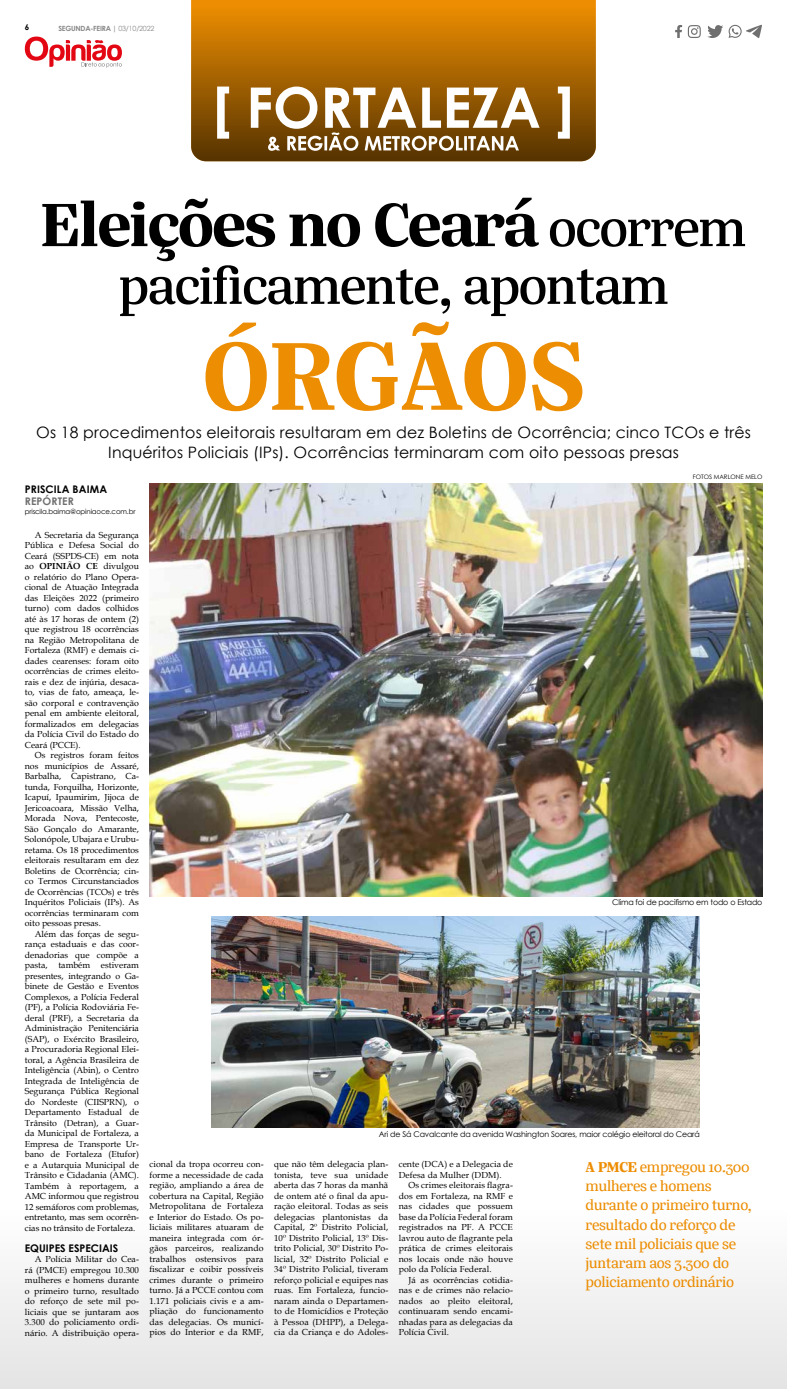
<style>
.page{position:relative;width:787px;height:1389px;background:#fff}
.page>*{position:absolute;margin:0;border:0;box-sizing:border-box;transform-origin:0 0}
.t1{font:700 105px "Silva Text";color:#ec8d02}
.t2{font:700 66.5px "Silva Text";letter-spacing:-.03em;color:#000}
.t3{font:500 56px "Silva Text";letter-spacing:-.03em;color:#000}
.t4{font:15.75px/19.2px "Century Gothic";letter-spacing:.01em;color:#000;text-align:center}
.t5{font:15.75px/19.2px "Silva Text";letter-spacing:-.02em;color:#ec8d02}
.t6{font:700 10.5px "Century Gothic";color:#000}
.t7{font:700 10.5px "Century Gothic";letter-spacing:.01em;color:#706f6f}
.t8{font:8.75px/10.5px "Book Antiqua";letter-spacing:.01em;color:#000;text-align:justify}
.t9{font:700 8.05px "Century Gothic";color:#000}
.t10{font:7.88px "Century Gothic";letter-spacing:-.02em;color:#000}
.t11{font:700 7.17px "Century Gothic";letter-spacing:-.03em;color:#878787}
.t12{font:7px "Century Gothic";letter-spacing:-.02em;color:#000}
.t13{font:6.12px "Century Gothic";color:#000}
.s1{font-weight:400}
.s2{font-weight:500;font-size:56px}
.s3{font-weight:700}
</style>
<div class="page">
<div style="left:0;top:1190px;width:786px;height:199px;background:linear-gradient(to right,#f2f2f3,#f2f2f3)"></div>
<svg style="left:191px;top:0;width:404px;height:161px;background:#b76e02"></svg>
<svg style="left:687px;top:25px;width:13px;height:13px"></svg>
<svg style="left:675px;top:25px;width:6px;height:13px"></svg>
<svg style="left:707px;top:25px;width:54px;height:13px"></svg>
<svg style="left:25px;top:37px;width:97px;height:31px"></svg>
<img style="left:149px;top:484px;width:613px;height:412px">
<svg style="left:217px;top:87px;width:352px;height:64px"></svg>
<img style="left:212px;top:916px;width:487px;height:211px">
<p class="t9" style="left:25px;top:21px;width:6px">6</p>
<p class="t11" style="left:58px;top:23px;width:97px">SEGUNDA-FEIRA | <span class="s1">03/10/2022</span></p>
<h2 class="t2" style="left:41px;top:180px;width:707px">Eleições no Ceará <span class="s2">ocorrem</span></h2>
<h3 class="t3" style="left:118px;top:248px;width:552px">pacificamente, apontam</h3>
<h1 class="t1" style="left:203px;top:305px;width:383px">ÓRGÃOS</h1>
<h3 class="t4" style="left:36px;top:423px;width:716px">Os 18 procedimentos eleitorais resultaram em dez Boletins de Ocorrência; cinco TCOs e três<br>Inquéritos Policiais (IPs). Ocorrências terminaram com oito pessoas presas</h3>
<p class="t6" style="left:25px;top:481px;width:84px">PRISCILA BAIMA</p>
<p class="t7" style="left:25px;top:493px;width:51px">REPÓRTER</p>
<p class="t12" style="left:25px;top:507px;width:112px">priscila.baima@opiniaoce.com.br</p>
<p class="t13" style="left:692px;top:472px;width:71px">FOTOS MARLONE MELO</p>
<p class="t8" style="left:25px;top:529px;width:116px;text-indent:10px">A Secretaria da Segurança Pública e Defesa Social do Ceará (SSPDS-CE) em nota ao <span class="s3">OPINIÃO CE</span> divulgou o relatório do Plano Opera&shy;cional de Atuação Integrada das Eleições 2022 (primeiro turno) com dados colhidos até às 17 horas de ontem (2) que registrou 18 ocorrências na Região Metropolitana de Fortaleza (RMF) e demais ci&shy;dades cearenses: foram oito ocorrências de crimes eleito&shy;rais e dez de injúria, desaca&shy;to, vias de fato, ameaça, le&shy;são corporal e contravenção penal em ambiente eleitoral, formalizados em delegacias da Polícia Civil do Estado do Ceará (PCCE).</p>
<p class="t8" style="left:25px;top:750px;width:116px;text-indent:10px">Os registros foram feitos nos municípios de Assaré, Barbalha, Capistrano, Ca&shy;tunda, Forquilha, Horizonte, Icapuí, Ipaumirim, Jijoca de Jericoacoara, Missão Velha, Morada Nova, Pentecoste, São Gonçalo do Amarante, Solonópole, Ubajara e Urubu&shy;retama. Os 18 procedimentos eleitorais resultaram em dez Boletins de Ocorrência; cin&shy;co Termos Circunstanciados de Ocorrências (TCOs) e três Inquéritos Policiais (IPs). As ocorrências terminaram com oito pessoas presas.</p>
<p class="t8" style="left:25px;top:928px;width:116px;text-indent:10px">Além das forças de segu&shy;rança estaduais e das coor&shy;denadorias que compõe a pasta, também estiveram presentes, integrando o Ga&shy;binete de Gestão e Eventos Complexos, a Polícia Federal (PF), a Polícia Rodoviária Fe&shy;deral (PRF), a Secretaria da Administração Penitenciária (SAP), o Exército Brasileiro, a Procuradoria Regional Elei&shy;toral, a Agência Brasileira de Inteligência (Abin), o Centro Integrada de Inteligência de Segurança Pública Regional do Nordeste (CIISPRN), o Departamento Estadual de Trânsito (Detran), a Guar&shy;da Municipal de Fortaleza, a Empresa de Transporte Ur&shy;bano de Fortaleza (Etufor) e a Autarquia Municipal de Trânsito e Cidadania (AMC).<br>Também à reportagem, a AMC informou que registrou 12 semáforos com problemas, entretanto, mas sem ocorrên&shy;cias no trânsito de Fortaleza.</p>
<p class="t6" style="left:25px;top:1240px;width:95px">EQUIPES ESPECIAIS</p>
<p class="t8" style="left:25px;top:1254px;width:116px;text-indent:10px">A Polícia Militar do Cea&shy;rá (PMCE) empregou 10.300 mulheres e homens durante o primeiro turno, resultado do reforço de sete mil po&shy;liciais que se juntaram aos 3.300 do policiamento ordi&shy;nário. A distribuição opera-</p>
<p class="t10" style="left:612px;top:897px;width:152px">Clima foi de pacifismo em todo o Estado</p>
<p class="t10" style="left:379px;top:1129px;width:322px">Ari de Sá Cavalcante da avenida Washington Soares, maior colégio eleitoral do Ceará</p>
<p class="t8" style="left:149px;top:1159px;width:116px">cional da tropa ocorreu con&shy;forme a necessidade de cada região, ampliando a área de cobertura na Capital, Região Metropolitana de Fortaleza e Interior do Estado. Os po&shy;liciais militares atuaram de maneira integrada com ór&shy;gãos parceiros, realizando trabalhos ostensivos para fiscalizar e coibir possíveis crimes durante o primeiro turno. Já a PCCE contou com 1.171 policiais civis e a am&shy;pliação do funcionamento das delegacias. Os municí&shy;pios do Interior e da RMF,</p>
<p class="t8" style="left:274px;top:1159px;width:116px">que não têm delegacia plan&shy;tonista, teve sua unidade aberta das 7 horas da manhã de ontem até o final da apu&shy;ração eleitoral. Todas as seis delegacias plantonistas da Capital, 2º Distrito Policial, 10º Distrito Policial, 13º Dis&shy;trito Policial, 30º Distrito Po&shy;licial, 32º Distrito Policial e 34º Distrito Policial, tiveram reforço policial e equipes nas ruas. Em Fortaleza, funcio&shy;naram ainda o Departamen&shy;to de Homicídios e Proteção à Pessoa (DHPP), a Delega&shy;cia da Criança e do Adoles-</p>
<p class="t8" style="left:398px;top:1159px;width:116px">cente (DCA) e a Delegacia de<br>Defesa da Mulher (DDM).</p>
<p class="t8" style="left:398px;top:1180px;width:116px;text-indent:10px">Os crimes eleitorais flagra&shy;dos em Fortaleza, na RMF e nas cidades que possuem base da Polícia Federal foram registrados na PF. A PCCE lavrou auto de flagrante pela prática de crimes eleitorais nos locais onde não houve polo da Polícia Federal.</p>
<p class="t8" style="left:398px;top:1274px;width:116px;text-indent:10px">Já as ocorrências cotidia&shy;nas e de crimes não relacio&shy;nados ao pleito eleitoral, continuaram sendo encami&shy;nhadas para as delegacias da Polícia Civil.</p>
<h3 class="t5" style="left:585px;top:1157px;width:167px"><span class="s3">A PMCE</span> empregou 10.300 mulheres e homens durante o primeiro turno, resultado do reforço de sete mil policiais que se juntaram aos 3.300 do policiamento ordinário</h3>
</div>
